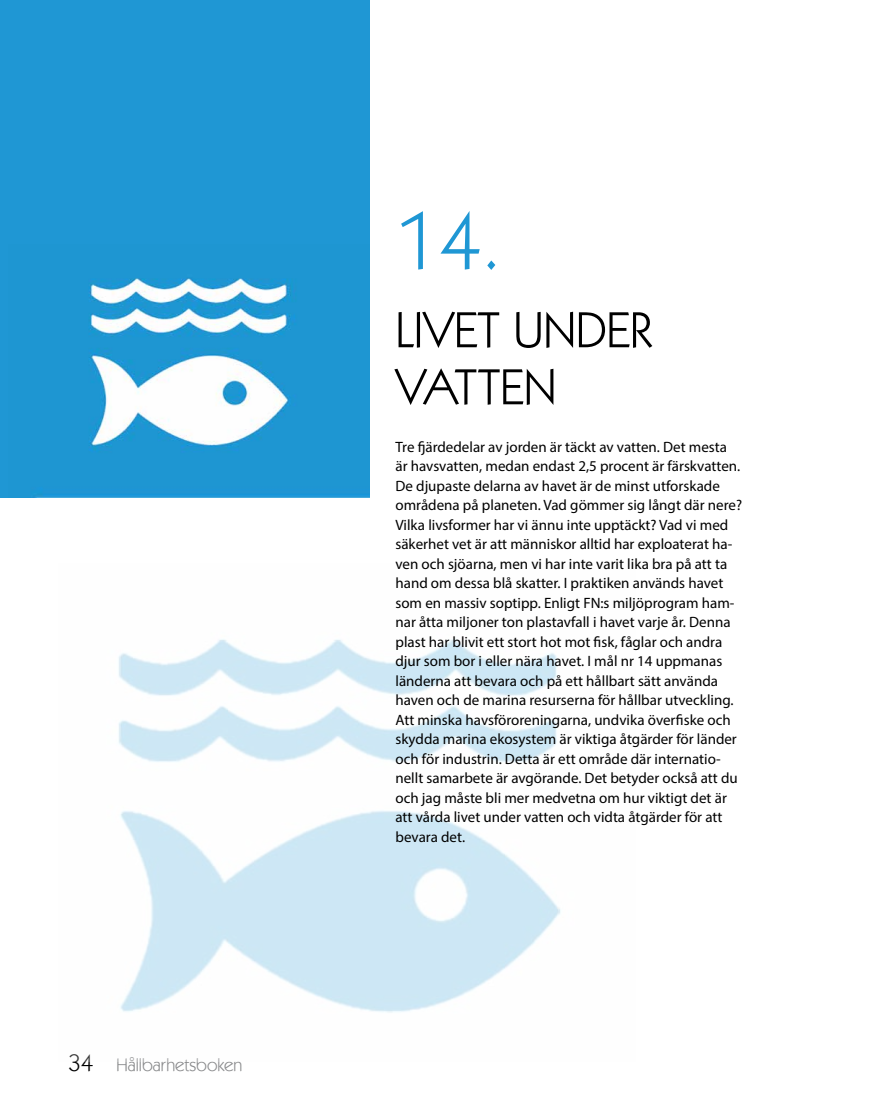
<style>
.page{position:relative;width:893px;height:1106px;background:#fff}
.page>*{position:absolute;margin:0;border:0;box-sizing:border-box;transform-origin:0 0}
.t1{font:81px "Kabel IT Cby BT";color:#1f97d4}
.t2{font:51px/57px "Kabel IT Cby BT";color:#000}
.t3{font:18px "Kabel IT Cby BT";color:#898a8c}
.t4{font:15px/19.5px "Myriad Pro";color:#000}
.s1{font-size:24px;color:#000}
</style>
<div class="page">
<img style="left:118px;top:639px;width:443px;height:374px">
<div style="left:0;top:0;width:370px;height:497px;background:#1f97d4"></div>
<img style="left:39px;top:278px;width:256px;height:219px">
<p class="t3" style="left:68px;top:1053px;width:176px"><span class="s1">34</span> Hållbarhetsboken</p>
<h1 class="t1" style="left:395px;top:191px;width:107px">14.</h1>
<h2 class="t2" style="left:395px;top:300px;width:258px">LIVET UNDER<br>VATTEN</h2>
<p class="t4" style="left:395px;top:437px;width:348px">Tre fjärdedelar av jorden är täckt av vatten. Det mesta är havsvatten, medan endast 2,5 procent är färskvatten.<br>De djupaste delarna av havet är de minst utforskade områdena på planeten. Vad gömmer sig långt där nere?<br>Vilka livsformer har vi ännu inte upptäckt? Vad vi med säkerhet vet är att människor alltid har exploaterat ha&shy;ven och sjöarna, men vi har inte varit lika bra på att ta hand om dessa blå skatter. I praktiken används havet som en massiv soptipp. Enligt FN:s miljöprogram ham&shy;nar åtta miljoner ton plastavfall i havet varje år. Denna plast har blivit ett stort hot mot fisk, fåglar och andra djur som bor i eller nära havet. I mål nr 14 uppmanas länderna att bevara och på ett hållbart sätt använda haven och de marina resurserna för hållbar utveckling.<br>Att minska havsföroreningarna, undvika överfiske och skydda marina ekosystem är viktiga åtgärder för länder och för industrin. Detta är ett område där internatio&shy;nellt samarbete är avgörande. Det betyder också att du och jag måste bli mer medvetna om hur viktigt det är att vårda livet under vatten och vidta åtgärder för att bevara det.</p>
</div>
